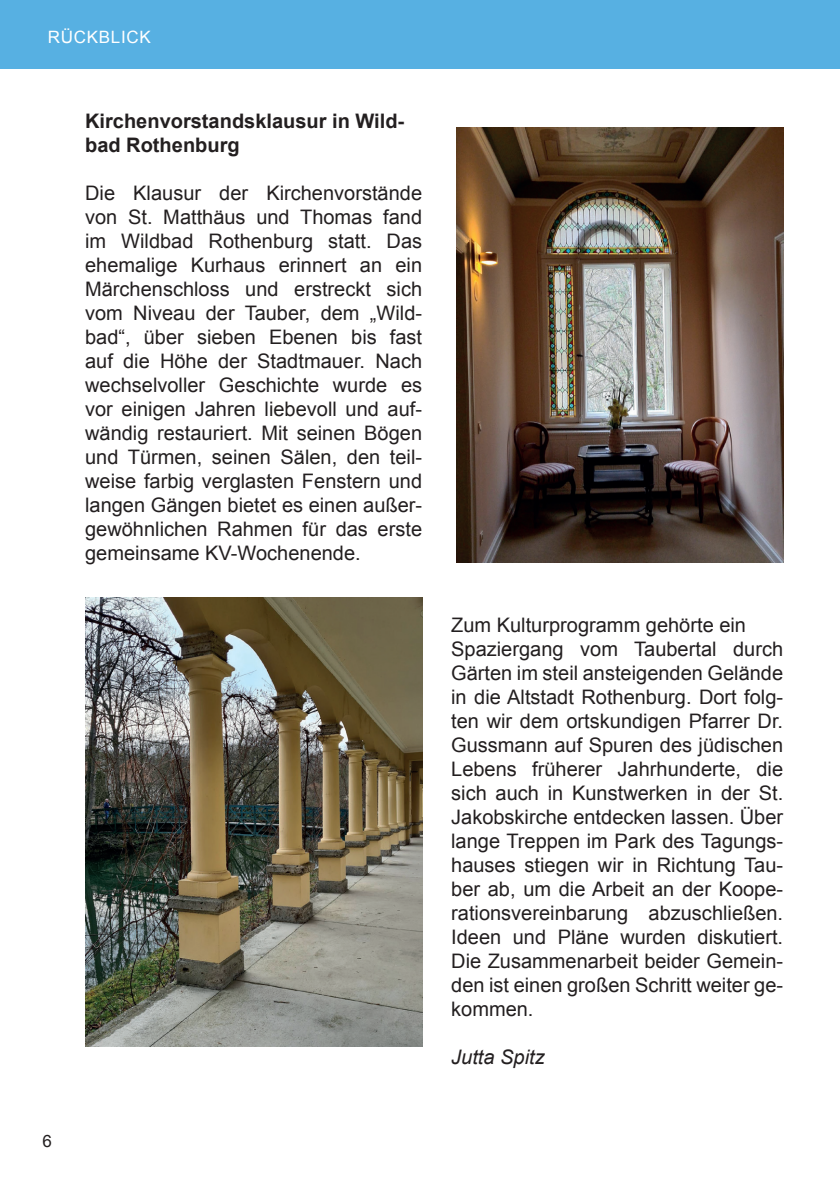
<style>
.page{position:relative;width:840px;height:1191px;background:#fff}
.page>*{position:absolute;margin:0;border:0;box-sizing:border-box;transform-origin:0 0}
.t1{font:20px/24px "Arial";color:#231f20}
.t2{font:700 20px/24px "Arial";color:#231f20}
.t3{font:italic 20px "Arial";color:#231f20}
.t4{font:17px "Arial";letter-spacing:.04em;color:#fff}
.t5{font:17px "Arial";color:#231f20}
</style>
<div class="page">
<img style="left:456px;top:128px;width:326px;height:434px">
<div style="left:0;top:0;width:839px;height:68px;background:#57b0e2"></div>
<img style="left:85px;top:597px;width:337px;height:449px">
<p class="t4" style="left:48px;top:25px;width:104px">RÜCKBLICK</p>
<p class="t2" style="left:85px;top:110px;width:320px">Kirchenvorstandsklausur in Wild&shy;bad Rothenburg</p>
<p class="t1" style="left:85px;top:181px;width:338px;text-align:justify">Die Klausur der Kirchenvorstände von St. Matthäus und Thomas fand im Wildbad Rothenburg statt. Das ehemalige Kurhaus erinnert an ein Märchenschloss und erstreckt sich vom Niveau der Tauber, dem „Wild&shy;bad“, über sieben Ebenen bis fast auf die Höhe der Stadtmauer. Nach wechselvoller Geschichte wurde es vor einigen Jahren liebevoll und auf&shy;wändig restauriert. Mit seinen Bögen und Türmen, seinen Sälen, den teil&shy;weise farbig verglasten Fenstern und langen Gängen bietet es einen außer&shy;gewöhnlichen Rahmen für das erste gemeinsame KV-Wochenende.</p>
<p class="t5" style="left:43px;top:1129px;width:11px">6</p>
<p class="t1" style="left:451px;top:613px;width:333px">Zum Kulturprogramm gehörte ein Spaziergang vom Taubertal durch Gärten im steil ansteigenden Gelände in die Altstadt Rothenburg. Dort folg&shy;ten wir dem ortskundigen Pfarrer Dr.<br>Gussmann auf Spuren des jüdischen Lebens früherer Jahrhunderte, die sich auch in Kunstwerken in der St.<br>Jakobskirche entdecken lassen. Über lange Treppen im Park des Tagungs&shy;hauses stiegen wir in Richtung Tau&shy;ber ab, um die Arbeit an der Koope&shy;rationsvereinbarung abzuschließen.<br>Ideen und Pläne wurden diskutiert.<br>Die Zusammenarbeit beider Gemein&shy;den ist einen großen Schritt weiter ge&shy;kommen.</p>
<p class="t3" style="left:451px;top:1044px;width:95px">Jutta Spitz</p>
</div>
